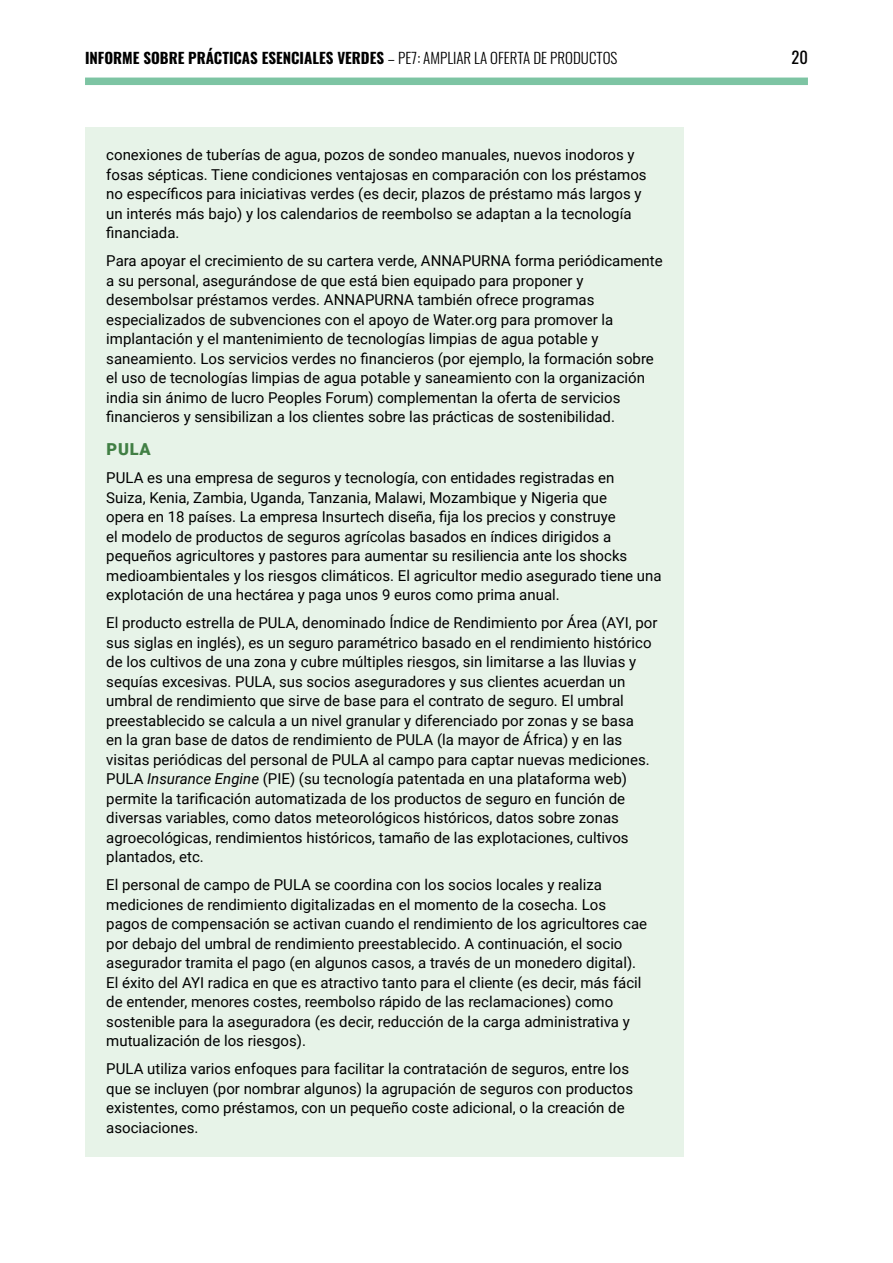
<style>
.page{position:relative;width:893px;height:1263px;background:#fff}
.page>*{position:absolute;margin:0;border:0;box-sizing:border-box;transform-origin:0 0}
.t1{font:900 16.5px "Roboto";color:#417f44}
.t2{font:16.5px "Oswald";color:#000}
.t3{font:15px/19.5px "Roboto";color:#000}
.t4{font:700 15px "Oswald";color:#000}
.s1{font-weight:300}
.s2{font-style:italic}
</style>
<div class="page">
<div style="left:85px;top:78px;width:723px;height:7px;background:#7dc4a3"></div>
<div style="left:85px;top:128px;width:599px;height:1029px;background:#e7f3e8"></div>
<p class="t4" style="left:85px;top:44px;width:534px">INFORME SOBRE PRÁCTICAS ESENCIALES VERDES <span class="s1">– PE7: AMPLIAR LA OFERTA DE PRODUCTOS</span></p>
<p class="t3" style="left:106px;top:144px;width:542px">conexiones de tuberías de agua, pozos de sondeo manuales, nuevos inodoros y fosas sépticas. Tiene condiciones ventajosas en comparación con los préstamos no específicos para iniciativas verdes (es decir, plazos de préstamo más largos y un interés más bajo) y los calendarios de reembolso se adaptan a la tecnología financiada.</p>
<p class="t3" style="left:106px;top:250px;width:558px">Para apoyar el crecimiento de su cartera verde, ANNAPURNA forma periódicamente a su personal, asegurándose de que está bien equipado para proponer y desembolsar préstamos verdes. ANNAPURNA también ofrece programas especializados de subvenciones con el apoyo de Water.org para promover la implantación y el mantenimiento de tecnologías limpias de agua potable y saneamiento. Los servicios verdes no financieros (por ejemplo, la formación sobre el uso de tecnologías limpias de agua potable y saneamiento con la organización india sin ánimo de lucro Peoples Forum) complementan la oferta de servicios financieros y sensibilizan a los clientes sobre las prácticas de sostenibilidad.</p>
<p class="t1" style="left:107px;top:438px;width:46px">PULA</p>
<p class="t3" style="left:106px;top:467px;width:557px">PULA es una empresa de seguros y tecnología, con entidades registradas en<br>Suiza, Kenia, Zambia, Uganda, Tanzania, Malawi, Mozambique y Nigeria que<br>opera en 18 países. La empresa Insurtech diseña, fija los precios y construye<br>el modelo de productos de seguros agrícolas basados en índices dirigidos a pequeños agricultores y pastores para aumentar su resiliencia ante los shocks medioambientales y los riesgos climáticos. El agricultor medio asegurado tiene una explotación de una hectárea y paga unos 9 euros como prima anual.</p>
<p class="t3" style="left:106px;top:612px;width:553px">El producto estrella de PULA, denominado Índice de Rendimiento por Área (AYI, por sus siglas en inglés), es un seguro paramétrico basado en el rendimiento histórico de los cultivos de una zona y cubre múltiples riesgos, sin limitarse a las lluvias y sequías excesivas. PULA, sus socios aseguradores y sus clientes acuerdan un umbral de rendimiento que sirve de base para el contrato de seguro. El umbral preestablecido se calcula a un nivel granular y diferenciado por zonas y se basa<br>en la gran base de datos de rendimiento de PULA (la mayor de África) y en las visitas periódicas del personal de PULA al campo para captar nuevas mediciones.<br>PULA <span class="s2">Insurance Engine</span> (PIE) (su tecnología patentada en una plataforma web) permite la tarificación automatizada de los productos de seguro en función de diversas variables, como datos meteorológicos históricos, datos sobre zonas agroecológicas, rendimientos históricos, tamaño de las explotaciones, cultivos plantados, etc.</p>
<p class="t3" style="left:106px;top:874px;width:542px">El personal de campo de PULA se coordina con los socios locales y realiza mediciones de rendimiento digitalizadas en el momento de la cosecha. Los pagos de compensación se activan cuando el rendimiento de los agricultores cae por debajo del umbral de rendimiento preestablecido. A continuación, el socio asegurador tramita el pago (en algunos casos, a través de un monedero digital).<br>El éxito del AYI radica en que es atractivo tanto para el cliente (es decir, más fácil de entender, menores costes, reembolso rápido de las reclamaciones) como sostenible para la aseguradora (es decir, reducción de la carga administrativa y mutualización de los riesgos).</p>
<p class="t3" style="left:106px;top:1058px;width:528px">PULA utiliza varios enfoques para facilitar la contratación de seguros, entre los que se incluyen (por nombrar algunos) la agrupación de seguros con productos existentes, como préstamos, con un pequeño coste adicional, o la creación de asociaciones.</p>
<p class="t2" style="left:791px;top:42px;width:18px">20</p>
</div>
